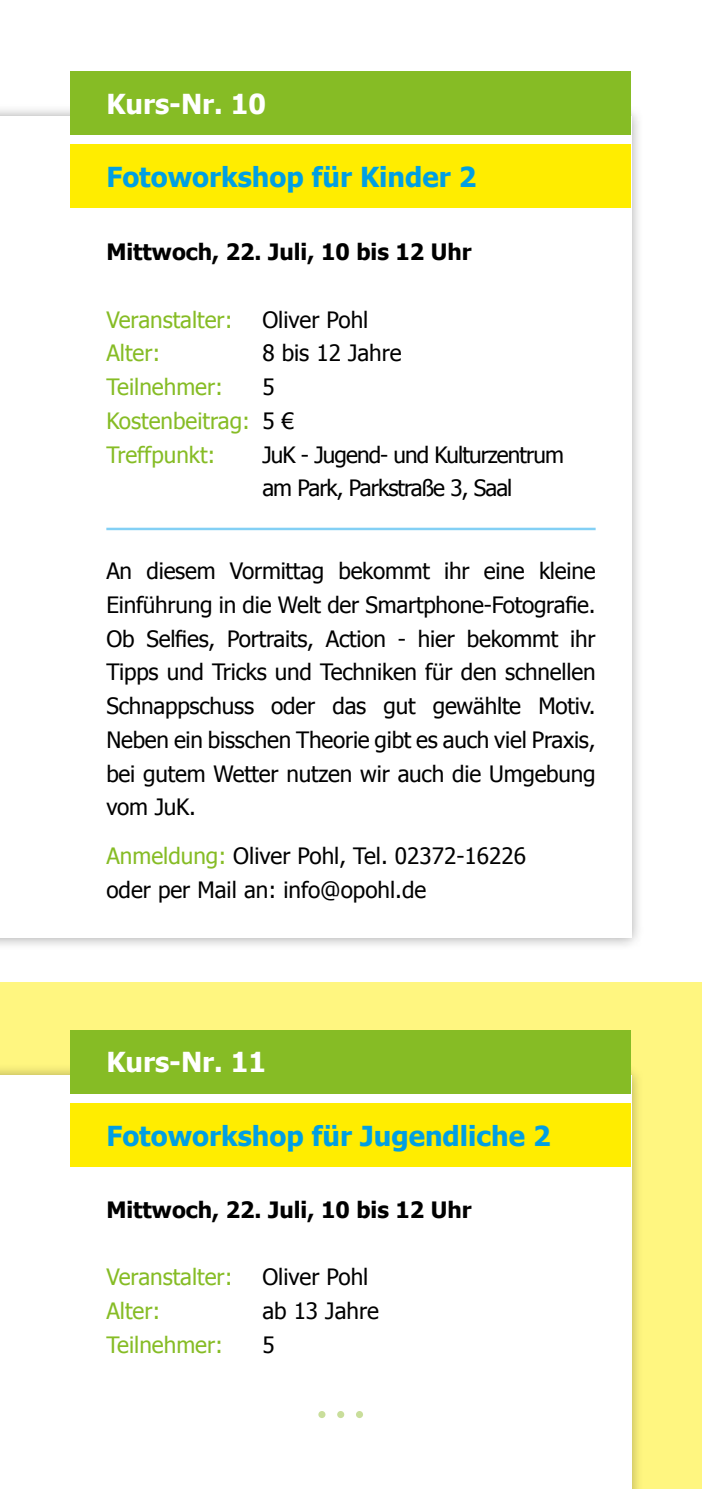
<style>
.page{position:relative;width:702px;height:1489px;background:#fff}
.page>*{position:absolute;margin:0;border:0;box-sizing:border-box;transform-origin:0 0}
.t1{font:700 27.5px "Tahoma";color:#009fe3}
.t2{font:700 27.5px "Tahoma";color:#fff}
.t3{font:22.5px/33.8px "Tahoma";letter-spacing:-.01em;color:#000}
.t4{font:22.5px "Tahoma";color:#86bc25}
.t5{font:700 22.5px "Tahoma";color:#000}
.t6{font:22.5px "Tahoma";letter-spacing:-.04em;color:#000}
.s1{color:#000}
.s2{color:#86bc25}
</style>
<div class="page">
<div style="left:0;top:981px;width:702px;height:507px;background:#fff680"></div>
<div style="left:0;top:1062px;width:644px;height:426px;background:#000;opacity:.35"></div>
<div style="left:0;top:1075px;width:631px;height:413px;background:#fff"></div>
<div style="left:71px;top:1029px;width:560px;height:64px;background:#86bc25"></div>
<div style="left:71px;top:1103px;width:560px;height:63px;background:#ffed00"></div>
<div style="left:0;top:104px;width:643px;height:846px;background:#000;opacity:.35"></div>
<div style="left:0;top:116px;width:631px;height:821px;background:#fff"></div>
<hr style="left:106px;top:527px;width:489px;height:3px;background:#83d0f5">
<div style="left:71px;top:71px;width:560px;height:64px;background:#86bc25"></div>
<div style="left:71px;top:144px;width:560px;height:63px;background:#ffed00"></div>
<svg style="left:318px;top:1410px;width:7px;height:7px"></svg>
<div style="left:337px;top:1410px;width:7px;height:7px;background:#c9de9b;border-radius:50%"></div>
<svg style="left:356px;top:1410px;width:7px;height:7px"></svg>
<p class="t2" style="left:106px;top:84px;width:161px">Kurs-Nr. 10</p>
<p class="t1" style="left:106px;top:157px;width:371px">Fotoworkshop für Kinder 2</p>
<p class="t5" style="left:106px;top:236px;width:367px">Mittwoch, 22. Juli, 10 bis 12 Uhr</p>
<p class="t4" style="left:106px;top:304px;width:128px">Veranstalter:</p>
<p class="t3" style="left:262px;top:301px;width:108px">Oliver Pohl</p>
<p class="t4" style="left:106px;top:338px;width:56px">Alter:</p>
<p class="t3" style="left:262px;top:335px;width:141px">8 bis 12 Jahre</p>
<p class="t4" style="left:106px;top:372px;width:118px">Teilnehmer:</p>
<p class="t3" style="left:262px;top:369px;width:14px">5</p>
<p class="t4" style="left:106px;top:405px;width:189px">Kostenbeitrag: <span class="s1">5 €</span></p>
<p class="t4" style="left:106px;top:439px;width:111px">Treffpunkt:</p>
<p class="t6" style="left:262px;top:439px;width:303px">JuK - Jugend- und Kulturzentrum</p>
<p class="t6" style="left:262px;top:473px;width:251px">am Park, Parkstraße 3, Saal</p>
<p class="t3" style="left:106px;top:553px;width:490px">An diesem Vormittag bekommt ihr eine kleine<br>Einführung in die Welt der Smartphone-Fotografie.</p>
<p class="t3" style="left:106px;top:620px;width:490px;text-align:justify">Ob Selfies, Portraits, Action - hier bekommt ihr Tipps und Tricks und Techniken für den schnellen Schnappschuss oder das gut gewählte Motiv.<br>Neben ein bisschen Theorie gibt es auch viel Praxis, bei gutem Wetter nutzen wir auch die Umgebung vom JuK.</p>
<p class="t3" style="left:106px;top:838px;width:421px"><span class="s2">Anmeldung:</span> Oliver Pohl, Tel. 02372-16226</p>
<p class="t3" style="left:106px;top:871px;width:321px">oder per Mail an: info@opohl.de</p>
<p class="t2" style="left:106px;top:1043px;width:161px">Kurs-Nr. 11</p>
<p class="t1" style="left:106px;top:1116px;width:445px">Fotoworkshop für Jugendliche 2</p>
<p class="t5" style="left:106px;top:1193px;width:367px">Mittwoch, 22. Juli, 10 bis 12 Uhr</p>
<p class="t4" style="left:106px;top:1262px;width:128px">Veranstalter:</p>
<p class="t3" style="left:262px;top:1259px;width:108px">Oliver Pohl</p>
<p class="t4" style="left:106px;top:1295px;width:56px">Alter:</p>
<p class="t3" style="left:262px;top:1292px;width:118px">ab 13 Jahre</p>
<p class="t4" style="left:106px;top:1329px;width:118px">Teilnehmer:</p>
<p class="t3" style="left:262px;top:1326px;width:14px">5</p>
</div>
